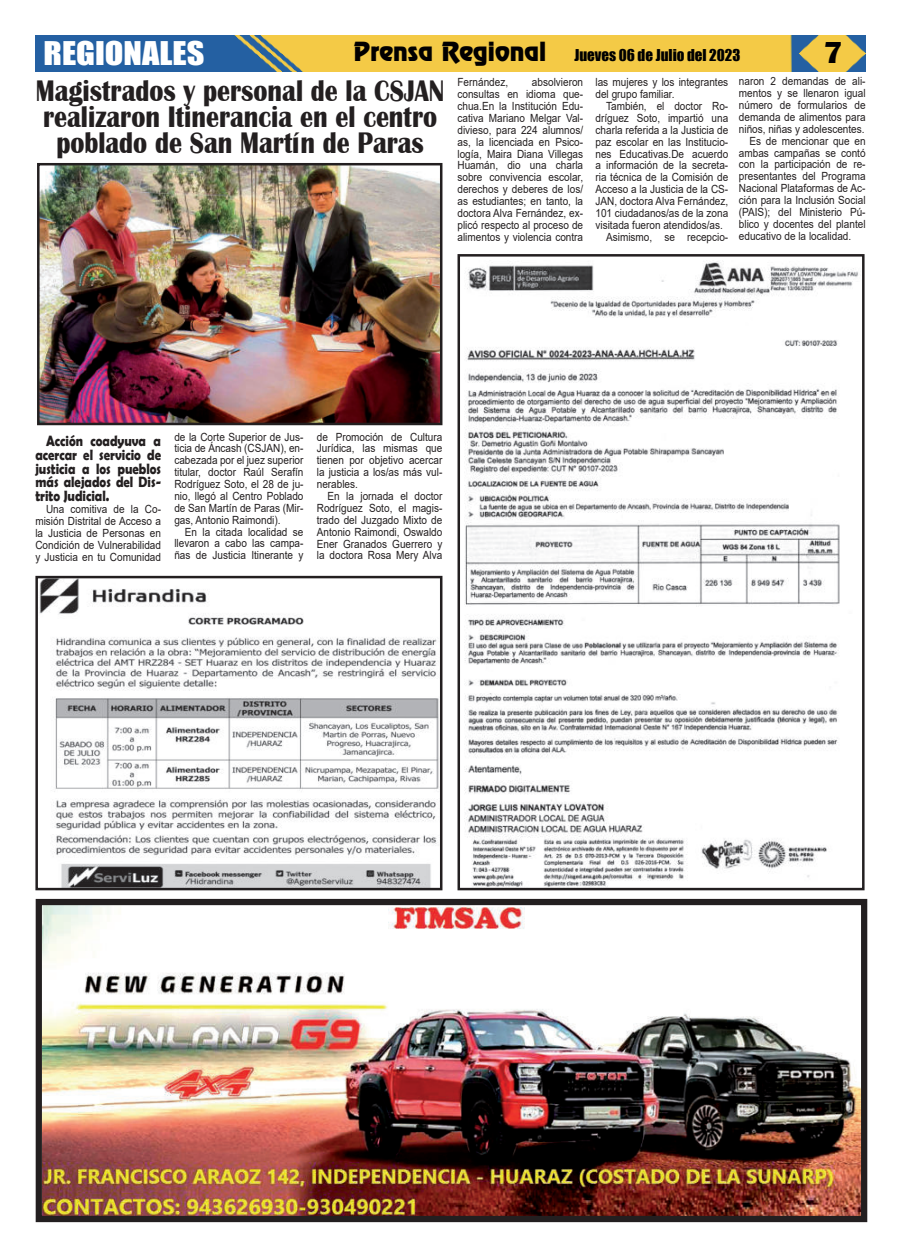
<style>
.page{position:relative;width:900px;height:1258px;background:#fff}
.page>*{position:absolute;margin:0;border:0;box-sizing:border-box;transform-origin:0 0}
.t1{font:700 31.25px "Britannic";color:#020000}
.t2{font:700 30.62px/26.2px "Britannic";color:#231f20;text-align:center;scale:.85 1}
.t3{font:30px "Impact";color:#fff;scale:1.14 1}
.t4{font:700 15px/13.8px "Berlin Sans FB Demi";color:#231f20;text-align:justify;scale:.85 1}
.t5{font:15px "Impact";color:#000}
.t6{font:11.25px/11.9px "Arial";color:#231f20;text-align:justify;scale:.89 1}
.s1{font-family:"Renfrew Normal";font-size:23.75px;color:#020000}
</style>
<div class="page">
<img style="left:35px;top:36px;width:831px;height:35px">
<img style="left:43px;top:906px;width:817px;height:309px">
<div style="left:36px;top:899px;width:831px;height:323px;border:6px solid #231f20"></div>
<img style="left:39px;top:580px;width:399px;height:306px">
<div style="left:35px;top:576px;width:407px;height:314px;border:3px solid #231f20"></div>
<img style="left:464px;top:261px;width:394px;height:625px">
<div style="left:458px;top:254px;width:407px;height:636px;border:3px solid #231f20"></div>
<img style="left:41px;top:167px;width:397px;height:254px">
<div style="left:37px;top:163px;width:405px;height:262px;border:3px solid #231f20"></div>
<h3 class="t3" style="left:44px;top:37px;width:143px">REGIONALES</h3>
<h3 class="t5" style="left:353px;top:47px;width:388px"><span class="s1">Prensa Regional</span> Jueves 06 de Julio del 2023</h3>
<h1 class="t1" style="left:824px;top:37px;width:21px">7</h1>
<h2 class="t2" style="left:36px;top:77px;width:482px">Magistrados y personal de la CSJAN realizaron Itinerancia en el centro poblado de San Martín de Paras</h2>
<p class="t6" style="left:739px;top:76px;width:144px">naron 2 demandas de ali-</p>
<p class="t6" style="left:739px;top:88px;width:144px">mentos y se llenaron igual</p>
<p class="t6" style="left:739px;top:100px;width:144px">número de formularios de</p>
<p class="t6" style="left:739px;top:112px;width:144px">demanda de alimentos para</p>
<p class="t6" style="left:739px;top:124px;width:143px">niños, niñas y adolescentes.</p>
<p class="t6" style="left:750px;top:136px;width:132px">Es de mencionar que en</p>
<p class="t6" style="left:739px;top:148px;width:144px">ambas campañas se contó</p>
<p class="t6" style="left:739px;top:160px;width:144px">con la participación de re-</p>
<p class="t6" style="left:739px;top:171px;width:144px">presentantes del Programa</p>
<p class="t6" style="left:739px;top:183px;width:144px">Nacional Plataformas de Ac-</p>
<p class="t6" style="left:739px;top:195px;width:144px">ción para la Inclusión Social</p>
<p class="t6" style="left:739px;top:207px;width:144px">(PAIS); del Ministerio Pú-</p>
<p class="t6" style="left:739px;top:219px;width:144px">blico y docentes del plantel</p>
<p class="t6" style="left:739px;top:231px;width:128px">educativo de la localidad.</p>
<p class="t6" style="left:458px;top:77px;width:58px">Fernández,</p>
<p class="t6" style="left:458px;top:77px;width:143px;text-indent:74px">absolvieron consultas en idioma que&shy;chua.En la Institución Edu&shy;cativa Mariano Melgar Val&shy;divieso, para 224 alumnos/ as, la licenciada en Psico&shy;logía, Maira Diana Villegas Huamán, dio una charla sobre convivencia escolar, derechos y deberes de los/ as estudiantes; en tanto, la doctora Alva Fernández, ex&shy;plicó respecto al proceso de alimentos y violencia contra</p>
<p class="t6" style="left:596px;top:77px;width:151px">las mujeres y los integrantes del grupo familiar.</p>
<p class="t6" style="left:606px;top:101px;width:139px">También, el doctor Ro-</p>
<p class="t6" style="left:596px;top:113px;width:151px">dríguez Soto, impartió una</p>
<p class="t6" style="left:596px;top:125px;width:151px">charla referida a la Justicia de</p>
<p class="t6" style="left:596px;top:137px;width:151px">paz escolar en las Institucio-</p>
<p class="t6" style="left:596px;top:149px;width:151px">nes Educativas.De acuerdo</p>
<p class="t6" style="left:596px;top:161px;width:151px">a información de la secreta-</p>
<p class="t6" style="left:596px;top:173px;width:151px">ria técnica de la Comisión de</p>
<p class="t6" style="left:596px;top:184px;width:151px">Acceso a la Justicia de la CS-</p>
<p class="t6" style="left:596px;top:196px;width:151px">JAN, doctora Alva Fernández,</p>
<p class="t6" style="left:596px;top:208px;width:151px">101 ciudadanos/as de la zona</p>
<p class="t6" style="left:596px;top:220px;width:145px">visitada fueron atendidos/as.</p>
<p class="t6" style="left:606px;top:232px;width:139px">Asimismo, se recepcio-</p>
<h3 class="t4" style="left:35px;top:435px;width:149px;text-indent:11px">Acción coadyuva a acercar el servicio de justicia a los pueblos más alejados del Dis&shy;trito Judicial.</h3>
<p class="t6" style="left:35px;top:504px;width:143px;text-indent:11px">Una comitiva de la Co&shy;misión Distrital de Acceso a la Justicia de Personas en Condición de Vulnerabilidad y Justicia en tu Comunidad</p>
<p class="t6" style="left:174px;top:432px;width:147px">de la Corte Superior de Jus&shy;ticia de Áncash (CSJAN), en&shy;cabezada por el juez superior titular, doctor Raúl Serafín Rodríguez Soto, el 28 de ju&shy;nio, llegó al Centro Poblado de San Martín de Paras (Mir&shy;gas, Antonio Raimondi).</p>
<p class="t6" style="left:174px;top:527px;width:147px;text-indent:11px">En la citada localidad se llevaron a cabo las campa&shy;ñas de Justicia Itinerante y</p>
<p class="t6" style="left:317px;top:432px;width:143px">de Promoción de Cultura Jurídica, las mismas que tienen por objetivo acercar la justicia a los/as más vul&shy;nerables.</p>
<p class="t6" style="left:317px;top:491px;width:143px;text-indent:11px">En la jornada el doctor Rodríguez Soto, el magis&shy;trado del Juzgado Mixto de Antonio Raimondi, Oswaldo Ener Granados Guerrero y la doctora Rosa Mery Alva</p>
</div>
